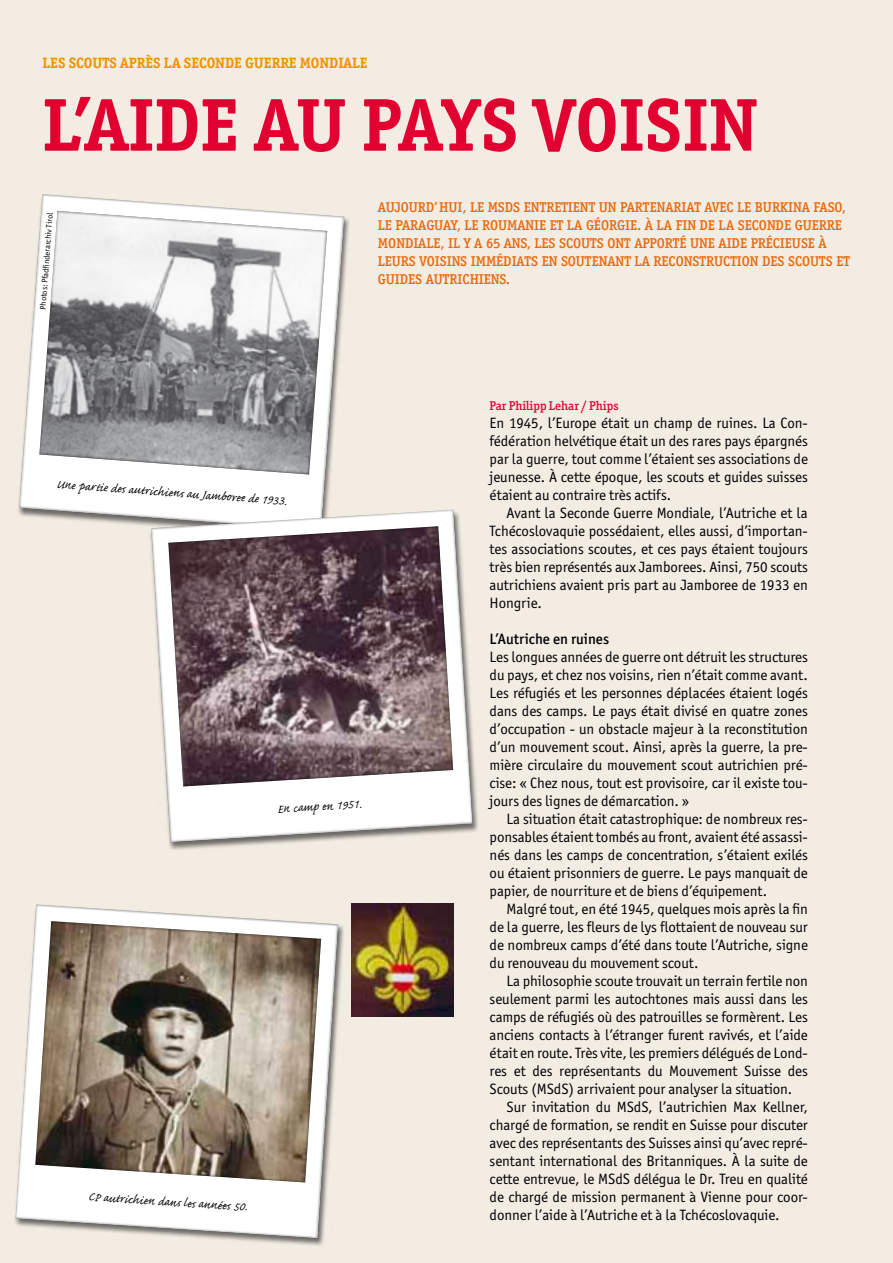
<style>
.page{position:relative;width:893px;height:1263px;background:#f2ece3}
.page>*{position:absolute;margin:0;border:0;box-sizing:border-box;transform-origin:0 0}
.t1{font:700 75px "Officina Serif ITC Pro";letter-spacing:.075em;color:#e20030}
.t2{font:15.3px "Caflisch Script Pro";color:#000}
.t3{font:15px/18px "Officina Sans ITC Pro";letter-spacing:-.005em;color:#000;text-align:justify}
.t4{font:700 15px "Officina Serif ITC Pro";letter-spacing:.065em;color:#f19400}
.t5{font:500 15px "Officina Sans ITC Pro";color:#000}
.t6{font:500 14.25px/18px "Officina Serif ITC Pro";letter-spacing:.065em;color:#eb6809}
.t7{font:500 12.75px "Officina Serif ITC Pro";color:#e20030}
.t8{font:8.25px "Officina Sans ITC Pro";color:#000}
</style>
<div class="page">
<img style="left:351px;top:903px;width:102px;height:113px">
<svg style="left:19px;top:194px;width:326px;height:332px;fill:#f8f8f8"></svg>
<svg style="left:38px;top:209px;width:291px;height:266px;background:#b5b6b7"></svg>
<div style="left:13px;top:903px;width:331px;height:343px;background:#000;opacity:.55"></div>
<svg style="left:15px;top:903px;width:323px;height:335px;fill:#fff"></svg>
<svg style="left:34px;top:919px;width:288px;height:263px;background:#9b8f80"></svg>
<div style="left:148px;top:509px;width:330px;height:341px;background:#000;opacity:.55"></div>
<svg style="left:151px;top:508px;width:322px;height:334px;fill:#fff"></svg>
<svg style="left:167px;top:524px;width:287px;height:262px;background:#7b686e"></svg>
<p class="t4" style="left:43px;top:54px;width:318px">LES SCOUTS APRÈS LA SECONDE GUERRE MONDIALE</p>
<h1 class="t1" style="left:43px;top:79px;width:712px">L’AIDE AU PAYS VOISIN</h1>
<p class="t8" style="left:38px;top:309px;width:99px;rotate:-86deg">Photos: Pfadfi nderarchiv Tirol</p>
<p class="t6" style="left:378px;top:198px;width:472px">AUJOURD’HUI, LE MSDS ENTRETIENT UN PARTENARIAT AVEC LE BURKINA FASO, LE PARAGUAY, LE ROUMANIE ET LA GÉORGIE. À LA FIN DE LA SECONDE GUERRE MONDIALE, IL Y A 65 ANS, LES SCOUTS ONT APPORTÉ UNE AIDE PRÉCIEUSE À LEURS VOISINS IMMÉDIATS EN SOUTENANT LA RECONSTRUCTION DES SCOUTS ET GUIDES AUTRICHIENS.</p>
<p class="t2" style="left:57px;top:476px;width:232px;rotate:4deg">Une partie des autrichiens au Jamboree de 1933.</p>
<p class="t2" style="left:277px;top:801px;width:86px;rotate:-3deg">En camp en 1951.</p>
<p class="t2" style="left:89px;top:1188px;width:161px;rotate:4deg">CP autrichien dans les années 50.</p>
<p class="t7" style="left:490px;top:398px;width:130px">PAR PHILIPP LEHAR / PHIPS</p>
<p class="t3" style="left:490px;top:414px;width:320px">En 1945, l’Europe était un champ de ruines. La Con&shy;fédération helvétique était un des rares pays épargnés par la guerre, tout comme l’étaient ses associations de jeunesse. À cette époque, les scouts et guides suisses étaient au contraire très actifs.</p>
<p class="t3" style="left:490px;top:504px;width:320px;text-indent:17px">Avant la Seconde Guerre Mondiale, l’Autriche et la Tchécoslovaquie possédaient, elles aussi, d’importan&shy;tes associations scoutes, et ces pays étaient toujours très bien représentés aux Jamborees. Ainsi, 750 scouts autrichiens avaient pris part au Jamboree de 1933 en Hongrie.</p>
<p class="t5" style="left:490px;top:630px;width:121px">L’Autriche en ruines</p>
<p class="t3" style="left:490px;top:648px;width:320px">Les longues années de guerre ont détruit les structures du pays, et chez nos voisins, rien n’était comme avant.<br>Les réfugiés et les personnes déplacées étaient logés dans des camps. Le pays était divisé en quatre zones d’occupation - un obstacle majeur à la reconstitution d’un mouvement scout. Ainsi, après la guerre, la pre&shy;mière circulaire du mouvement scout autrichien pré&shy;cise: « Chez nous, tout est provisoire, car il existe tou&shy;jours des lignes de démarcation. »</p>
<p class="t3" style="left:490px;top:810px;width:320px;text-indent:17px">La situation était catastrophique: de nombreux res&shy;ponsables étaient tombés au front, avaient été assassi&shy;nés dans les camps de concentration, s’étaient exilés ou étaient prisonniers de guerre. Le pays manquait de papier, de nourriture et de biens d’équipement.</p>
<p class="t3" style="left:490px;top:900px;width:320px;text-indent:17px">Malgré tout, en été 1945, quelques mois après la fin de la guerre, les fleurs de lys flottaient de nouveau sur de nombreux camps d’été dans toute l’Autriche, signe du renouveau du mouvement scout.</p>
<p class="t3" style="left:490px;top:972px;width:320px;text-indent:17px">La philosophie scoute trouvait un terrain fertile non seulement parmi les autochtones mais aussi dans les camps de réfugiés où des patrouilles se formèrent. Les anciens contacts à l’étranger furent ravivés, et l’aide était en route. Très vite, les premiers délégués de Lond&shy;res et des représentants du Mouvement Suisse des Scouts (MSdS) arrivaient pour analyser la situation.</p>
<p class="t3" style="left:490px;top:1098px;width:320px;text-indent:17px">Sur invitation du MSdS, l’autrichien Max Kellner, chargé de formation, se rendit en Suisse pour discuter avec des représentants des Suisses ainsi qu’avec repré&shy;sentant international des Britanniques. À la suite de cette entrevue, le MSdS délégua le Dr. Treu en qualité de chargé de mission permanent à Vienne pour coor&shy;donner l’aide à l’Autriche et à la Tchécoslovaquie.</p>
</div>
